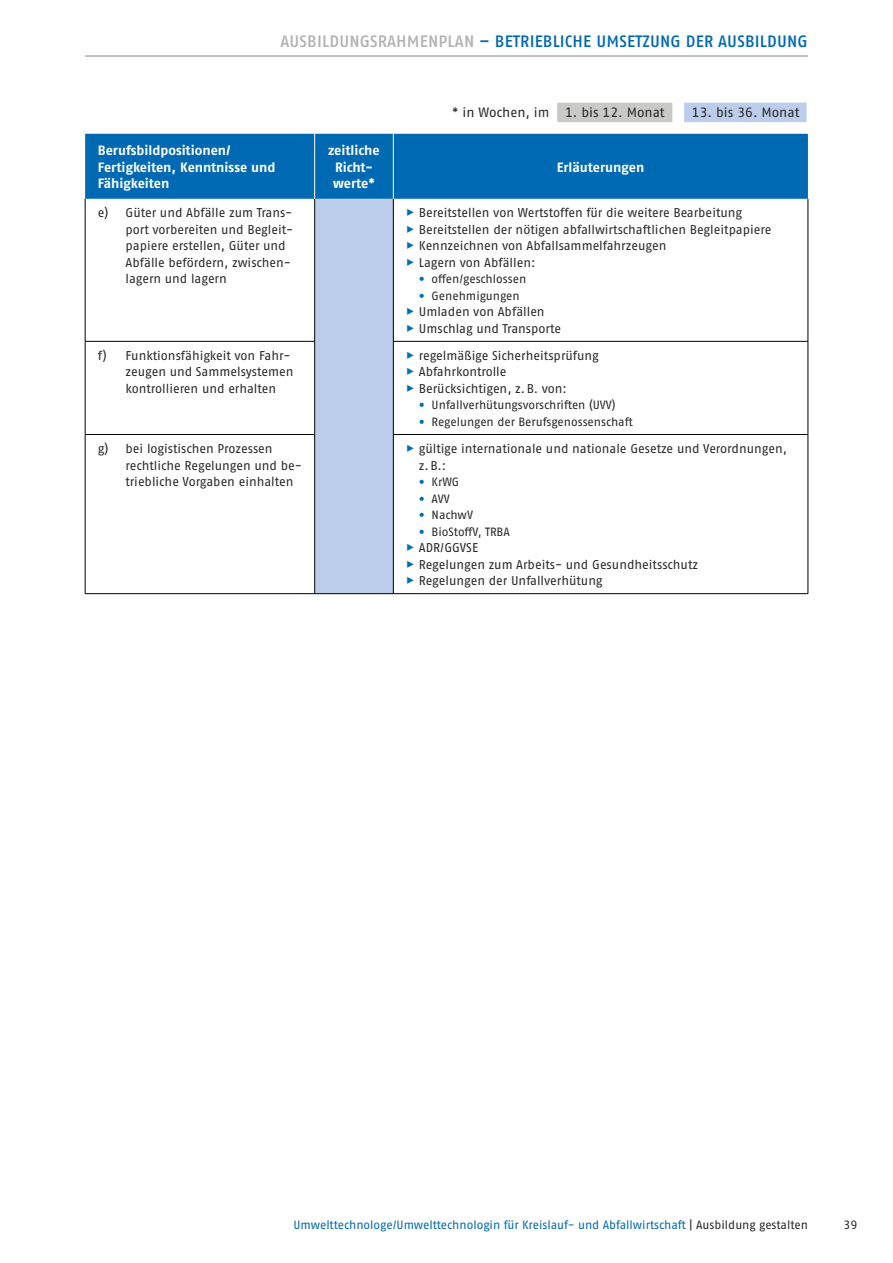
<style>
.page{position:relative;width:893px;height:1263px;background:#fff}
.page>*{position:absolute;margin:0;border:0;box-sizing:border-box;transform-origin:0 0}
.t1{font:500 16.5px "Fago Pro";letter-spacing:.01em;color:#0069b4}
.t2{font:700 13.5px/16.5px "Fago Pro";letter-spacing:-.005em;color:#fff}
.t3{font:13.5px "Fago Pro";color:#282827}
.t4{font:12.75px/16.5px "Fago Pro";letter-spacing:-.005em;color:#282827}
.t5{font:12px "Fago Pro";letter-spacing:-.005em;color:#282827}
.t6{font:12px "Fago Pro";letter-spacing:-.005em;color:#0069b4}
.s1{color:#b3b2b2}
.s2{color:#006fb8}
.s3{font-family:"Frutiger LT Std";font-weight:300;color:#006fb8}
.s4{color:#282827}
</style>
<div class="page">
<hr style="left:85px;top:56px;width:723px;height:1px;background:#878787">
<div style="left:85px;top:134px;width:723px;height:65px;background:#0069b4"></div>
<div style="left:315px;top:199px;width:78px;height:395px;background:#bccdeb"></div>
<hr style="left:85px;top:199px;width:1px;height:142px;background:#000">
<hr style="left:314px;top:199px;width:1px;height:142px;background:#000">
<hr style="left:393px;top:199px;width:1px;height:142px;background:#000">
<hr style="left:808px;top:199px;width:1px;height:142px;background:#000">
<hr style="left:85px;top:341px;width:1px;height:93px;background:#000">
<hr style="left:314px;top:341px;width:1px;height:93px;background:#000">
<hr style="left:393px;top:341px;width:1px;height:93px;background:#000">
<hr style="left:808px;top:341px;width:1px;height:93px;background:#000">
<hr style="left:85px;top:435px;width:1px;height:158px;background:#000">
<hr style="left:314px;top:435px;width:1px;height:158px;background:#000">
<hr style="left:393px;top:435px;width:1px;height:158px;background:#000">
<hr style="left:808px;top:435px;width:1px;height:158px;background:#000">
<hr style="left:85px;top:341px;width:230px;height:1px;background:#000">
<hr style="left:393px;top:341px;width:415px;height:1px;background:#000">
<hr style="left:85px;top:434px;width:230px;height:1px;background:#000">
<hr style="left:393px;top:434px;width:415px;height:1px;background:#000">
<hr style="left:85px;top:593px;width:230px;height:1px;background:#000">
<hr style="left:315px;top:593px;width:78px;height:1px;background:#000">
<hr style="left:393px;top:593px;width:415px;height:1px;background:#000">
<hr style="left:314px;top:134px;width:1px;height:65px;background:#fff">
<hr style="left:393px;top:134px;width:1px;height:65px;background:#fff">
<div style="left:557px;top:103px;width:115px;height:19px;background:#c9c9c8"></div>
<div style="left:684px;top:103px;width:123px;height:19px;background:#bccdeb"></div>
<p class="t1" style="left:280px;top:31px;width:529px"><span class="s1">AUSBILDUNGSRAHMENPLAN</span> – BETRIEBLICHE UMSETZUNG DER AUSBILDUNG</p>
<p class="t2" style="left:98px;top:142px;width:179px">Berufsbildpositionen/<br>Fertigkeiten, Kenntnisse und<br>Fähigkeiten</p>
<p class="t2" style="left:328px;top:142px;width:53px;text-align:center">zeitliche<br>Richt&shy;werte*</p>
<p class="t3" style="left:452px;top:104px;width:214px">* in Wochen, im 1. bis 12. Monat</p>
<p class="t3" style="left:692px;top:104px;width:109px">13. bis 36. Monat</p>
<p class="t2" style="left:557px;top:159px;width:89px">Erläuterungen</p>
<p class="t4" style="left:126px;top:205px;width:169px;text-indent:-28px">e) Güter und Abfälle zum Trans&shy;port vorbereiten und Begleit&shy;papiere erstellen, Güter und<br>Abfälle befördern, zwischen&shy;lagern und lagern</p>
<p class="t4" style="left:406px;top:205px;width:337px"><span class="s2">▶</span> Bereitstellen von Wertstoffen für die weitere Bearbeitung</p>
<p class="t4" style="left:406px;top:221px;width:367px"><span class="s2">▶</span> Bereitstellen der nötigen abfallwirtschaftlichen Begleitpapiere</p>
<p class="t4" style="left:406px;top:238px;width:262px"><span class="s2">▶</span> Kennzeichnen von Abfallsammelfahrzeugen</p>
<p class="t4" style="left:406px;top:254px;width:131px"><span class="s2">▶</span> Lagern von Abfällen:</p>
<p class="t5" style="left:419px;top:272px;width:109px"><span class="s3">•</span> offen/geschlossen</p>
<p class="t5" style="left:419px;top:288px;width:102px"><span class="s3">•</span> Genehmigungen</p>
<p class="t4" style="left:406px;top:304px;width:140px"><span class="s2">▶</span> Umladen von Abfällen</p>
<p class="t4" style="left:406px;top:320px;width:157px"><span class="s2">▶</span> Umschlag und Transporte</p>
<p class="t4" style="left:126px;top:347px;width:170px;text-indent:-28px">f) Funktionsfähigkeit von Fahr&shy;zeugen und Sammelsystemen kontrollieren und erhalten</p>
<p class="t4" style="left:406px;top:347px;width:194px"><span class="s2">▶</span> regelmäßige Sicherheitsprüfung</p>
<p class="t4" style="left:406px;top:364px;width:102px"><span class="s2">▶</span> Abfahrkontrolle</p>
<p class="t4" style="left:406px;top:380px;width:162px"><span class="s2">▶</span> Berücksichtigen, z.B. von:</p>
<p class="t5" style="left:419px;top:398px;width:198px"><span class="s3">•</span> Unfallverhütungsvorschriften (UVV)</p>
<p class="t5" style="left:419px;top:415px;width:215px"><span class="s3">•</span> Regelungen der Berufsgenossenschaft</p>
<p class="t4" style="left:126px;top:440px;width:178px;text-indent:-28px">g) bei logistischen Prozessen rechtliche Regelungen und be&shy;triebliche Vorgaben einhalten</p>
<p class="t4" style="left:419px;top:440px;width:370px;text-indent:-13px"><span class="s2">▶</span> gültige internationale und nationale Gesetze und Verordnungen, z.B.:</p>
<p class="t5" style="left:419px;top:475px;width:42px"><span class="s3">•</span> KrWG</p>
<p class="t5" style="left:419px;top:491px;width:32px"><span class="s3">•</span> AVV</p>
<p class="t5" style="left:419px;top:508px;width:56px"><span class="s3">•</span> NachwV</p>
<p class="t5" style="left:419px;top:524px;width:92px"><span class="s3">•</span> BioStoffV, TRBA</p>
<p class="t4" style="left:406px;top:539px;width:74px"><span class="s2">▶</span> ADR/GGVSE</p>
<p class="t4" style="left:406px;top:556px;width:294px"><span class="s2">▶</span> Regelungen zum Arbeits- und Gesundheitsschutz</p>
<p class="t4" style="left:406px;top:572px;width:198px"><span class="s2">▶</span> Regelungen der Unfallverhütung</p>
<p class="t6" style="left:293px;top:1218px;width:516px">Umwelttechnologe/Umwelttechnologin für Kreislauf- und Abfallwirtschaft <span class="s4">| Ausbildung gestalten</span></p>
<p class="t5" style="left:843px;top:1218px;width:15px">39</p>
</div>
